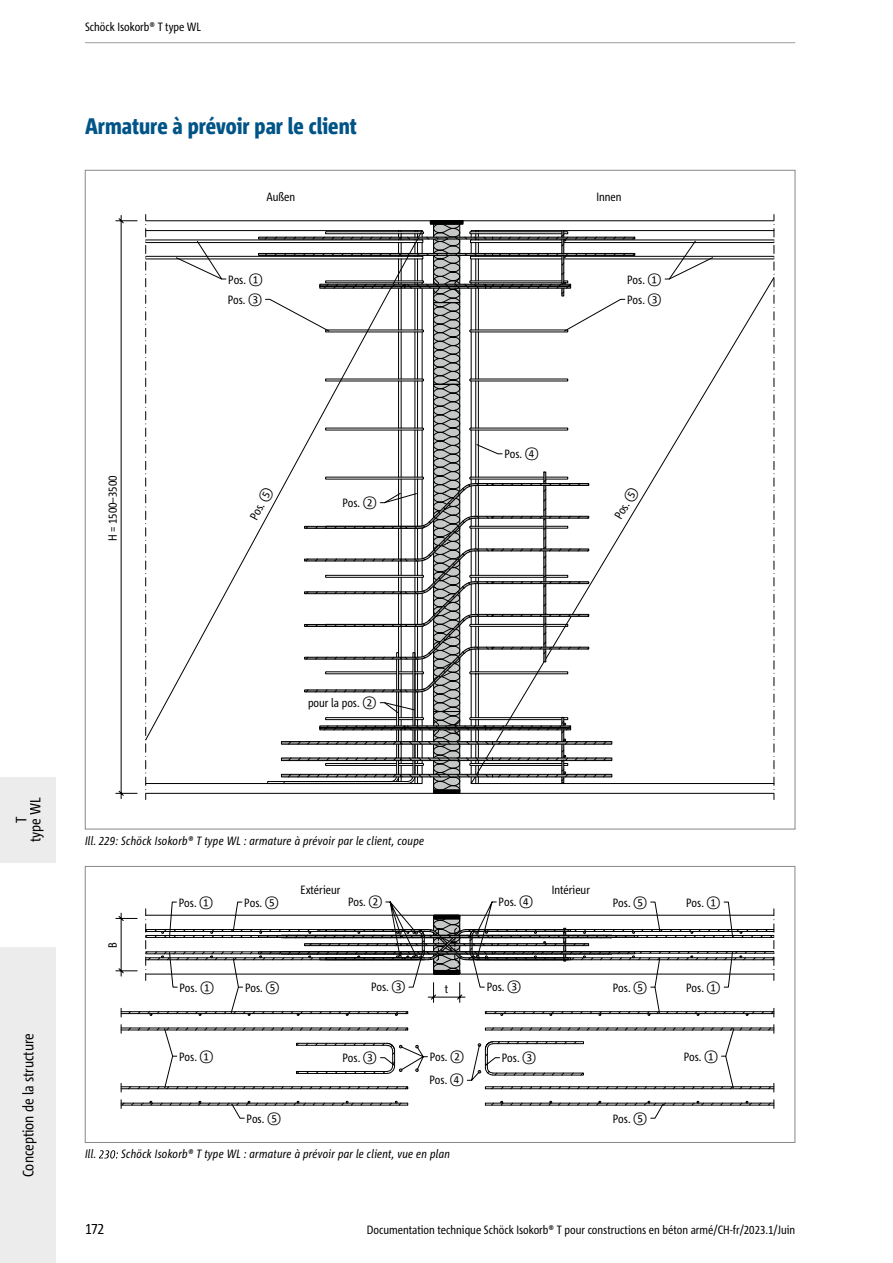
<style>
.page{position:relative;width:893px;height:1263px;background:#fff}
.page>*{position:absolute;margin:0;border:0;box-sizing:border-box;transform-origin:0 0}
.t1{font:800 condensed 22.5px "Corpid Schoeck";color:#005487}
.t2{font:condensed 15px/14.1px "Corpid Schoeck";color:#000;text-align:center}
.t3{font:condensed 12px/20.4px "Corpid Schoeck";color:#000}
.t4{font:italic condensed 12px "Corpid Schoeck";letter-spacing:.02em;color:#000}
</style>
<div class="page">
<svg style="left:115px;top:215px;width:23px;height:584px"></svg>
<hr style="left:146px;top:220px;width:628px;height:1px;background:#000">
<hr style="left:146px;top:793px;width:628px;height:1px;background:#000">
<svg style="left:145px;top:215px;width:2px;height:584px"></svg>
<svg style="left:774px;top:215px;width:1px;height:584px"></svg>
<svg style="left:145px;top:230px;width:630px;height:554px"></svg>
<div style="left:258px;top:253px;width:143px;height:3px;border:1px solid #000"></div>
<div style="left:258px;top:237px;width:143px;height:2px;border:1px solid #000"></div>
<svg style="left:259px;top:220px;width:376px;height:574px"></svg>
<div style="left:400px;top:237px;width:93px;height:2px;border:1px solid #000"></div>
<div style="left:492px;top:237px;width:143px;height:2px;border:1px solid #000"></div>
<div style="left:0;top:947px;width:55px;height:316px;background:#ececed"></div>
<div style="left:0;top:777px;width:55px;height:85px;background:#ececed"></div>
<hr style="left:85px;top:42px;width:710px;height:1px;background:#9c9d9d">
<svg style="left:122px;top:1092px;width:652px;height:14px"></svg>
<hr style="left:121px;top:1103px;width:287px;height:1px;background:#000">
<hr style="left:121px;top:1105px;width:287px;height:1px;background:#000">
<hr style="left:485px;top:1103px;width:289px;height:1px;background:#000">
<hr style="left:485px;top:1105px;width:289px;height:1px;background:#000">
<svg style="left:149px;top:1092px;width:600px;height:12px"></svg>
<svg style="left:231px;top:1103px;width:14px;height:16px"></svg>
<svg style="left:650px;top:1103px;width:14px;height:16px"></svg>
<svg style="left:115px;top:901px;width:660px;height:191px"></svg>
<svg style="left:99px;top:1150px;width:19px;height:8px"></svg>
<p class="t3" style="left:85px;top:16px;width:118px">Schöck Isokorb® T type WL</p>
<h1 class="t1" style="left:85px;top:112px;width:273px">Armature à prévoir par le client</h1>
<p class="t3" style="left:266px;top:187px;width:30px">Außen</p>
<p class="t3" style="left:596px;top:187px;width:27px">Innen</p>
<p class="t3" style="left:228px;top:269px;width:37px">Pos. ①<br>Pos. ③</p>
<p class="t3" style="left:627px;top:269px;width:36px">Pos. ①</p>
<p class="t3" style="left:627px;top:290px;width:36px">Pos. ③</p>
<p class="t3" style="left:102px;top:541px;width:67px;rotate:-90deg">H = 1500–3500</p>
<p class="t3" style="left:244px;top:514px;width:36px;rotate:-62deg">Pos. ⑤</p>
<p class="t3" style="left:342px;top:492px;width:36px">Pos. ②</p>
<p class="t3" style="left:504px;top:443px;width:36px">Pos. ④</p>
<p class="t3" style="left:608px;top:513px;width:36px;rotate:-59deg">Pos. ⑤</p>
<p class="t2" style="left:14px;top:842px;width:46px;rotate:-90deg">T<br>type WL</p>
<p class="t2" style="left:21px;top:1177px;width:146px;rotate:-90deg">Conception de la structure</p>
<p class="t3" style="left:308px;top:692px;width:70px">pour la pos. ②</p>
<p class="t4" style="left:85px;top:833px;width:341px">Ill. 229: Schöck Isokorb® T type WL : armature à prévoir par le client, coupe</p>
<p class="t3" style="left:301px;top:879px;width:42px">Extérieur</p>
<p class="t3" style="left:552px;top:879px;width:40px">Intérieur</p>
<p class="t3" style="left:179px;top:892px;width:36px">Pos. ①</p>
<p class="t3" style="left:348px;top:891px;width:36px">Pos. ②</p>
<p class="t3" style="left:499px;top:891px;width:36px">Pos. ④</p>
<p class="t3" style="left:244px;top:892px;width:36px">Pos. ⑤</p>
<p class="t3" style="left:613px;top:892px;width:36px">Pos. ⑤</p>
<p class="t3" style="left:102px;top:948px;width:7px;rotate:-90deg">B</p>
<p class="t3" style="left:686px;top:892px;width:36px">Pos. ①</p>
<p class="t3" style="left:487px;top:977px;width:36px">Pos. ③</p>
<p class="t3" style="left:180px;top:978px;width:36px">Pos. ①</p>
<p class="t3" style="left:371px;top:977px;width:36px">Pos. ③</p>
<p class="t3" style="left:686px;top:978px;width:36px">Pos. ①</p>
<p class="t3" style="left:613px;top:978px;width:36px">Pos. ⑤</p>
<p class="t3" style="left:245px;top:978px;width:36px">Pos. ⑤</p>
<p class="t3" style="left:445px;top:978px;width:5px">t</p>
<p class="t3" style="left:179px;top:1047px;width:36px">Pos. ①</p>
<p class="t3" style="left:429px;top:1044px;width:36px;line-height:23.7px">Pos. ②<br>Pos. ④</p>
<p class="t3" style="left:343px;top:1047px;width:36px">Pos. ③</p>
<p class="t3" style="left:502px;top:1047px;width:36px">Pos. ③</p>
<p class="t3" style="left:684px;top:1047px;width:36px">Pos. ①</p>
<p class="t3" style="left:247px;top:1109px;width:36px">Pos. ⑤</p>
<p class="t3" style="left:613px;top:1109px;width:36px">Pos. ⑤</p>
<p class="t4" style="left:85px;top:1147px;width:13px">Ill.</p>
<p class="t4" style="left:121px;top:1147px;width:330px">Schöck Isokorb® T type WL : armature à prévoir par le client, vue en plan</p>
<p class="t2" style="left:85px;top:1222px;width:21px">172</p>
<p class="t3" style="left:367px;top:1219px;width:430px">Documentation technique Schöck Isokorb® T pour constructions en béton armé/CH-fr/2023.1/Juin</p>
</div>
